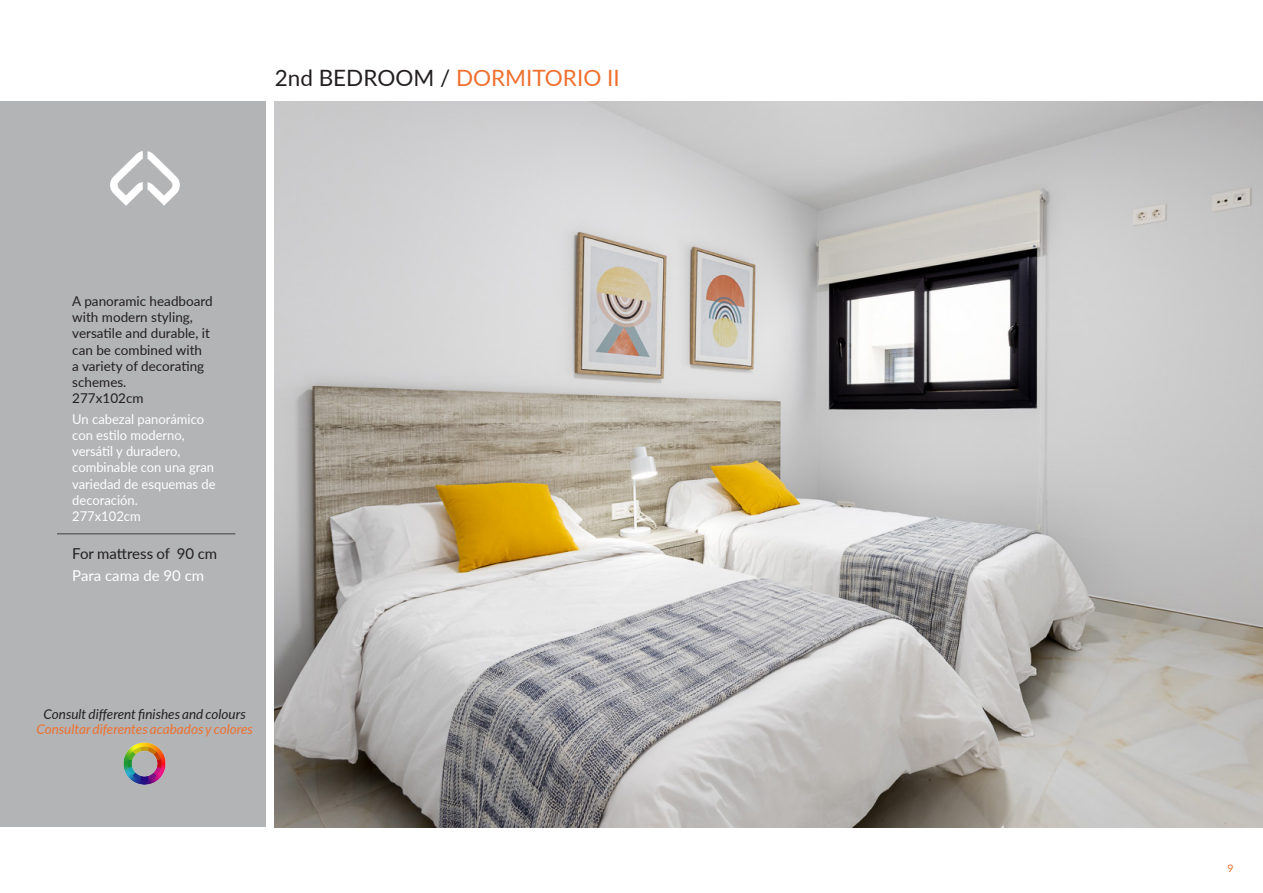
<style>
.page{position:relative;width:1263px;height:893px;background:#fff}
.page>*{position:absolute;margin:0;border:0;box-sizing:border-box;transform-origin:0 0}
.Estilo_de_párrafo_1{font:22.5px "Lato";color:#ef702f}
.t1{font:15px "Lato";color:#231f20}
.t2{font:15px "Lato";color:#fff}
.t3{font:13.5px/16.2px "Lato";color:#fff;scale:.96 1}
.t4{font:13.5px/16.2px "Lato";color:#231f20}
.t5{font:italic 13.5px "Lato";color:#ef702f}
.t6{font:italic 13.5px "Lato";color:#231f20}
.t7{font:10.5px "Lato";color:#ef702f}
.s1{color:#231f20}
</style>
<div class="page">
<div style="left:0;top:101px;width:266px;height:726px;background:#b2b4b5"></div>
<img style="left:124px;top:743px;width:42px;height:41px">
<img style="left:110px;top:152px;width:69px;height:54px">
<img style="left:275px;top:101px;width:988px;height:726px">
<hr style="left:57px;top:534px;width:178px;height:1px;background:#424041">
<p class="Estilo_de_párrafo_1" style="left:275px;top:61px;width:346px"><span class="s1">2nd BEDROOM /</span> DORMITORIO II</p>
<p class="t4" style="left:72px;top:292px;width:142px">A panoramic headboard with modern styling, versatile and durable, it can be combined with<br>a variety of decorating schemes.</p>
<p class="t4" style="left:72px;top:390px;width:73px">277x102cm</p>
<p class="t3" style="left:72px;top:410px;width:151px">Un cabezal panorámico con estilo moderno, versátil y duradero, combinable con una gran variedad de esquemas de decoración.</p>
<p class="t3" style="left:72px;top:507px;width:73px">277x102cm</p>
<p class="t1" style="left:72px;top:543px;width:146px">For mattress of 90 cm</p>
<p class="t2" style="left:72px;top:564px;width:133px">Para cama de 90 cm</p>
<p class="t6" style="left:44px;top:704px;width:204px">Consult different finishes and colours</p>
<p class="t5" style="left:36px;top:719px;width:218px">Consultar diferentes acabados y colores</p>
<p class="t7" style="left:1227px;top:860px;width:8px">9</p>
</div>
